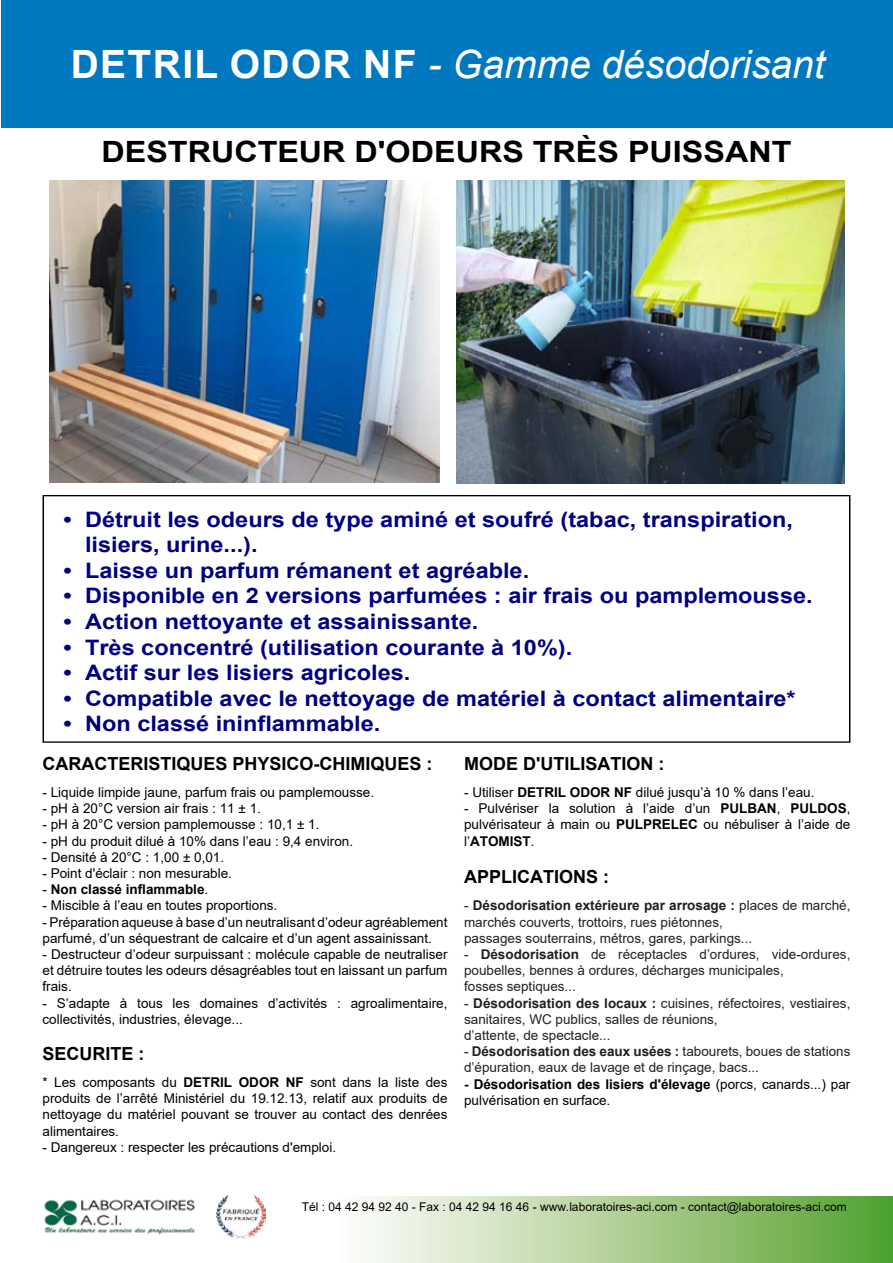
<style>
.page{position:relative;width:893px;height:1263px;background:#fff}
.page>*{position:absolute;margin:0;border:0;box-sizing:border-box;transform-origin:0 0}
.t1{font:italic 39px "Arial";color:#fff}
.t2{font:700 39px "Arial";color:#fff}
.t3{font:700 29.25px "Arial";color:#000;scale:1.1 1}
.t4{font:700 21.3px/25.7px "Arial";color:#000080;scale:1.1 1}
.t5{font:700 18px "Arial";color:#000}
.t6{font:13.5px/16.2px "Arial";color:#000;text-align:justify}
.t7{font:13.5px/16.2px "Arial";color:#231f20}
.t8{font:700 13.5px "Arial";color:#000}
.t9{font:12px "Arial";color:#000}
.s1{font-weight:700;font-style:normal}
.s2{font-weight:400}
.s3{font-weight:700}
</style>
<div class="page">
<div style="left:1px;top:0;width:892px;height:128px;background:#0078bf"></div>
<div style="left:43px;top:495px;width:807px;height:248px;border:1px solid #000"></div>
<svg style="left:216px;top:1196px;width:677px;height:67px"></svg>
<img style="left:44px;top:1199px;width:151px;height:36px">
<img style="left:50px;top:181px;width:389px;height:302px">
<img style="left:456px;top:181px;width:388px;height:302px">
<img style="left:217px;top:1196px;width:48px;height:42px">
<h1 class="t2" style="left:71px;top:37px;width:25px">detril</h1>
<h1 class="t2" style="left:230px;top:37px;width:31px">odor</h1>
<h1 class="t1" style="left:363px;top:39px;width:463px"><span class="s1">nf</span> - Gamme désodorisant</h1>
<h2 class="t3" style="left:101px;top:131px;width:21px">destructeur</h2>
<h2 class="t3" style="left:355px;top:131px;width:51px">d'odeur</h2>
<h2 class="t3" style="left:502px;top:131px;width:134px">S trèspuissant</h2>
<h3 class="t4" style="left:85px;top:506px;width:645px;text-indent:-22px">• Détruit les odeurs de type aminé et soufré (tabac, transpiration, lisiers, urine...).</h3>
<h3 class="t4" style="left:64px;top:558px;width:425px">• Laisse un parfum rémanent et agréable.</h3>
<h3 class="t4" style="left:64px;top:583px;width:682px">• Disponible en 2 versions parfumées : air frais ou pamplemousse.</h3>
<h3 class="t4" style="left:64px;top:609px;width:378px">• Action nettoyante et assainissante.</h3>
<h3 class="t4" style="left:64px;top:634px;width:464px">• Très concentré (utilisation courante à 10%).</h3>
<h3 class="t4" style="left:64px;top:660px;width:317px">• Actif sur les lisiers agricoles.</h3>
<h3 class="t4" style="left:64px;top:686px;width:667px">• Compatible avec le nettoyage de matériel à contact alimentaire*</h3>
<h3 class="t4" style="left:64px;top:711px;width:289px">• Non classé ininflammable.</h3>
<h3 class="t5" style="left:43px;top:751px;width:392px">CARACTERISTIQUES PHYSICO-CHIMIQUES :</h3>
<p class="t6" style="left:43px;top:784px;width:333px">- Liquide limpide jaune, parfum frais ou pamplemousse.</p>
<p class="t6" style="left:43px;top:800px;width:220px">- pH à 20°C version air frais : 11 ± 1.</p>
<p class="t6" style="left:43px;top:816px;width:278px">- pH à 20°C version pamplemousse : 10,1 ± 1.</p>
<p class="t6" style="left:43px;top:833px;width:312px">- pH du produit dilué à 10% dans l’eau : 9,4 environ.</p>
<p class="t6" style="left:43px;top:849px;width:183px">- Densité à 20°C : 1,00 ± 0,01.</p>
<p class="t6" style="left:43px;top:865px;width:191px">- Point d'éclair : non mesurable.</p>
<p class="t8" style="left:43px;top:880px;width:167px"><span class="s2">-</span> Non classé inflammable<span class="s2">.</span></p>
<p class="t6" style="left:43px;top:897px;width:236px">- Miscible à l’eau en toutes proportions.</p>
<p class="t6" style="left:43px;top:914px;width:406px">- Préparation aqueuse à base d’un neutralisant d’odeur agréablement parfumé, d’un séquestrant de calcaire et d’un agent assainissant.</p>
<p class="t6" style="left:43px;top:946px;width:406px">- Destructeur d’odeur surpuissant : molécule capable de neutraliser et détruire toutes les odeurs désagréables tout en laissant un parfum frais.</p>
<p class="t6" style="left:43px;top:995px;width:406px">- S’adapte à tous les domaines d’activités : agroalimentaire, collectivités, industries, élevage...</p>
<h3 class="t5" style="left:43px;top:1041px;width:104px">SECURITE :</h3>
<p class="t6" style="left:43px;top:1074px;width:406px">* Les composants du <span class="s3">DETRIL ODOR NF</span> sont dans la liste des produits de l’arrêté Ministériel du 19.12.13, relatif aux produits de nettoyage du matériel pouvant se trouver au contact des denrées alimentaires.</p>
<p class="t6" style="left:43px;top:1139px;width:295px">- Dangereux : respecter les précautions d'emploi.</p>
<h3 class="t5" style="left:464px;top:751px;width:202px">MODE D'UTILISATION :</h3>
<p class="t6" style="left:464px;top:784px;width:352px">- Utiliser <span class="s3">DETRIL ODOR NF</span> dilué jusqu’à 10 % dans l’eau.</p>
<p class="t6" style="left:464px;top:800px;width:388px">- Pulvériser la solution à l’aide d’un <span class="s3">PULBAN</span>, <span class="s3">PULDOS</span>, pulvérisateur à main ou <span class="s3">PULPRELEC</span> ou nébuliser à l’aide de l’<span class="s3">ATOMIST</span>.</p>
<h3 class="t5" style="left:464px;top:864px;width:13px">applications</h3>
<h3 class="t5" style="left:603px;top:864px;width:7px">:</h3>
<p class="t7" style="left:464px;top:897px;width:388px">- <span class="s3">Désodorisation extérieure par arrosage :</span> places de marché, marchés couverts, trottoirs, rues piétonnes,<br>passages souterrains, métros, gares, parkings...</p>
<p class="t7" style="left:464px;top:946px;width:388px">- <span class="s3">Désodorisation</span> de réceptacles d’ordures, vide-ordures, poubelles, bennes à ordures, décharges municipales,<br>fosses septiques...</p>
<p class="t7" style="left:464px;top:995px;width:388px">- <span class="s3">Désodorisation des locaux :</span> cuisines, réfectoires, vestiaires, sanitaires, WC publics, salles de réunions,<br>d’attente, de spectacle...</p>
<p class="t7" style="left:464px;top:1043px;width:388px">- <span class="s3">Désodorisation des eaux usées :</span> tabourets, boues de stations d’épuration, eaux de lavage et de rinçage, bacs...</p>
<p class="t6" style="left:464px;top:1076px;width:388px"><span class="s3">- Désodorisation des lisiers d'élevage</span> (porcs, canards...) par pulvérisation en surface.</p>
<p class="t9" style="left:302px;top:1198px;width:547px">Tél : 04 42 94 92 40 - Fax : 04 42 94 16 46 - www.laboratoires-aci.com - contact@laboratoires-aci.com</p>
</div>
